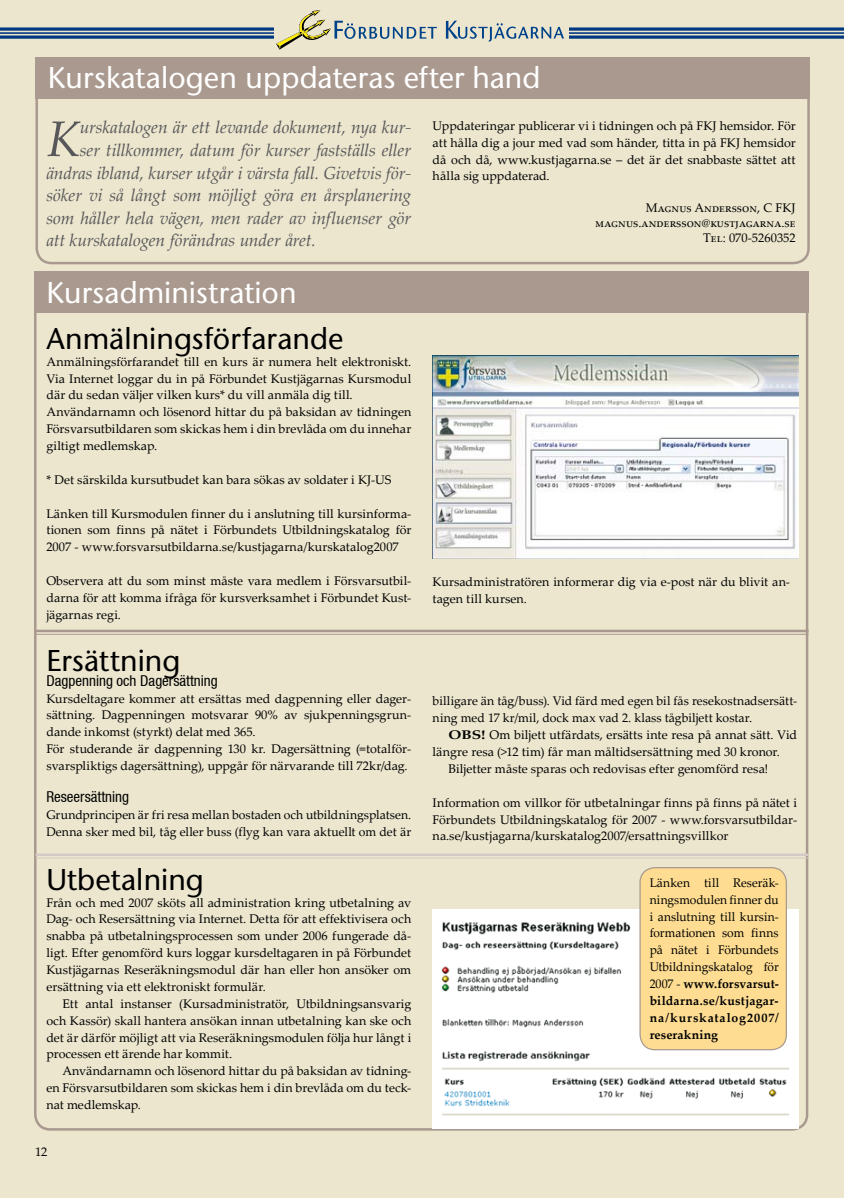
<style>
.page{position:relative;width:844px;height:1198px;background:#fff}
.page>*{position:absolute;margin:0;border:0;box-sizing:border-box;transform-origin:0 0}
.t1{font:italic 50.12px "Palatino Linotype";color:#58585a}
.t2{font:30px "ITC Stone Sans";letter-spacing:-.005em;color:#fff}
.t3{font:30px "ITC Stone Sans";letter-spacing:-.01em;color:#000}
.t4{font:italic 17.5px "Palatino Linotype";letter-spacing:-.01em;color:#58585a}
.t5{font:condensed 15px "Helvetica Neue LT";color:#000}
.t6{font:12.5px/16.9px "Palatino Linotype";letter-spacing:.005em;color:#000;text-align:justify}
.t7{font:12.5px/16.9px "Palatino Linotype";letter-spacing:.005em;color:#000;text-align:justify;scale:.96 1}
.s1{font-weight:700}
</style>
<div class="page">
<div style="left:0;top:0;width:843px;height:1198px;background:#ece6ce"></div>
<svg style="left:0;top:27px;width:843px;height:4px;background:#2d5990"></svg>
<hr style="left:0;top:32px;width:843px;height:2px;background:#003882">
<svg style="left:0;top:35px;width:843px;height:4px;background:#2d5990"></svg>
<div style="left:274px;top:14px;width:295px;height:43px;background:#ece6ce"></div>
<svg style="left:446px;top:21px;width:118px;height:21px"></svg>
<svg style="left:276px;top:10px;width:161px;height:40px"></svg>
<hr style="left:843px;top:0;width:1px;height:1198px;background:#ece6ce">
<img style="left:432px;top:910px;width:365px;height:219px">
<div style="left:640px;top:867px;width:146px;height:182px;background:#fedd92;border-radius:15px"></div>
<div style="left:639px;top:867px;width:147px;height:183px;border:1px solid #a9998f;border-radius:15px"></div>
<div style="left:35px;top:79px;width:774px;height:185px;border:2px solid #a9998f;border-radius:15px"></div>
<div style="left:35px;top:57px;width:774px;height:41px;background:#a9998f"></div>
<div style="left:34px;top:272px;width:774px;height:41px;background:#a9998f"></div>
<img style="left:432px;top:355px;width:365px;height:203px">
<hr style="left:35px;top:630px;width:773px;height:2px;background:#a9998f">
<hr style="left:35px;top:634px;width:773px;height:1px;background:#a9998f">
<hr style="left:35px;top:853px;width:773px;height:3px;background:#d4cac5">
<hr style="left:35px;top:857px;width:773px;height:1px;background:#d4cac5">
<h2 class="t2" style="left:48px;top:59px;width:494px">Kurskatalogen uppdateras efter hand</h2>
<h1 class="t1" style="left:46px;top:103px;width:35px">K</h1>
<h3 class="t4" style="left:80px;top:115px;width:333px">urskatalogen är ett levande dokument, nya kur-</h3>
<p class="t6" style="left:432px;top:117px;width:364px">Uppdateringar publicerar vi i tidningen och på FKJ hemsidor. För att hålla dig a jour med vad som händer, titta in på FKJ hemsidor då och då, www.kustjagarna.se – det är det snabbaste sättet att hålla sig uppdaterad.</p>
<p class="t6" style="left:595px;top:200px;width:202px;line-height:15px;text-align:right">Magnus Andersson, C FKJ magnus.andersson@kustjagarna.se<br>Tel: 070-5260352</p>
<h3 class="t4" style="left:80px;top:138px;width:333px">ser tillkommer, datum för kurser fastställs eller</h3>
<h3 class="t4" style="left:46px;top:160px;width:366px">ändras ibland, kurser utgår i värsta fall. Givetvis för-</h3>
<h3 class="t4" style="left:46px;top:183px;width:366px">söker vi så långt som möjligt göra en årsplanering</h3>
<h3 class="t4" style="left:46px;top:205px;width:366px">som håller hela vägen, men rader av influenser gör</h3>
<h3 class="t4" style="left:46px;top:228px;width:271px">att kurskatalogen förändras under året.</h3>
<h2 class="t2" style="left:46px;top:274px;width:252px">Kursadministration</h2>
<h2 class="t3" style="left:46px;top:320px;width:298px">Anmälningsförfarande</h2>
<p class="t6" style="left:46px;top:352px;width:366px;text-align:left">Anmälningsförfarandet till en kurs är numera helt elektroniskt.<br>Via Internet loggar du in på Förbundet Kustjägarnas Kursmodul där du sedan väljer vilken kurs* du vill anmäla dig till.<br>Användarnamn och lösenord hittar du på baksidan av tidningen Försvarsutbildaren som skickas hem i din brevlåda om du innehar giltigt medlemskap.</p>
<p class="t6" style="left:46px;top:471px;width:346px">* Det särskilda kursutbudet kan bara sökas av soldater i KJ-US</p>
<p class="t6" style="left:46px;top:504px;width:366px">Länken till Kursmodulen finner du i anslutning till kursinforma&shy;tionen som finns på nätet i Förbundets Utbildningskatalog för 2007 - www.forsvarsutbildarna.se/kustjagarna/kurskatalog2007</p>
<p class="t6" style="left:46px;top:572px;width:366px">Observera att du som minst måste vara medlem i Försvarsutbil&shy;darna för att komma ifråga för kursverksamhet i Förbundet Kust&shy;jägarnas regi.</p>
<h2 class="t3" style="left:46px;top:642px;width:136px">Ersättning</h2>
<p class="t5" style="left:46px;top:671px;width:173px">Dagpenning och Dagersättning</p>
<p class="t6" style="left:46px;top:689px;width:366px;text-align:left">Kursdeltagare kommer att ersättas med dagpenning eller dager&shy;sättning. Dagpenningen motsvarar 90% av sjukpenningsgrun&shy;dande inkomst (styrkt) delat med 365.<br>För studerande är dagpenning 130 kr. Dagersättning (=totalför&shy;svarspliktigs dagersättning), uppgår för närvarande till 72kr/dag.</p>
<p class="t5" style="left:46px;top:788px;width:84px">Reseersättning</p>
<p class="t6" style="left:46px;top:805px;width:366px">Grundprincipen är fri resa mellan bostaden och utbildningsplatsen.<br>Denna sker med bil, tåg eller buss (flyg kan vara aktuellt om det är</p>
<h2 class="t3" style="left:46px;top:861px;width:159px">Utbetalning</h2>
<p class="t6" style="left:46px;top:893px;width:366px">Från och med 2007 sköts all administration kring utbetalning av Dag- och Resersättning via Internet. Detta för att effektivisera och snabba på utbetalningsprocessen som under 2006 fungerade då&shy;ligt. Efter genomförd kurs loggar kursdeltagaren in på Förbundet Kustjägarnas Reseräkningsmodul där han eller hon ansöker om ersättning via ett elektroniskt formulär.</p>
<p class="t6" style="left:46px;top:994px;width:366px;text-indent:16px">Ett antal instanser (Kursadministratör, Utbildningsansvarig och Kassör) skall hantera ansökan innan utbetalning kan ske och det är därför möjligt att via Reseräkningsmodulen följa hur långt i processen ett ärende har kommit.</p>
<p class="t6" style="left:46px;top:1062px;width:366px;text-indent:16px">Användarnamn och lösenord hittar du på baksidan av tidning&shy;en Försvarsutbildaren som skickas hem i din brevlåda om du teck&shy;nat medlemskap.</p>
<p class="t6" style="left:35px;top:1142px;width:14px">12</p>
<p class="t6" style="left:432px;top:572px;width:359px">Kursadministratören informerar dig via e-post när du blivit an&shy;tagen till kursen.</p>
<p class="t6" style="left:432px;top:692px;width:366px">billigare än tåg/buss). Vid färd med egen bil fås resekostnadsersätt&shy;ning med 17 kr/mil, dock max vad 2. klass tågbiljett kostar.</p>
<p class="t6" style="left:448px;top:726px;width:350px"><span class="s1">OBS!</span> Om biljett utfärdats, ersätts inte resa på annat sätt. Vid</p>
<p class="t6" style="left:432px;top:743px;width:349px">längre resa (&gt;12 tim) får man måltidsersättning med 30 kronor.</p>
<p class="t6" style="left:448px;top:760px;width:321px">Biljetter måste sparas och redovisas efter genomförd resa!</p>
<p class="t6" style="left:432px;top:793px;width:366px">Information om villkor för utbetalningar finns på finns på nätet i Förbundets Utbildningskatalog för 2007 - www.forsvarsutbildar&shy;na.se/kustjagarna/kurskatalog2007/ersattningsvillkor</p>
<p class="t7" style="left:649px;top:873px;width:136px">Länken till Reseräk&shy;ningsmodulen finner du i anslutning till kursin&shy;formationen som finns på nätet i Förbundets Utbildningskatalog för 2007 - <span class="s1">www.forsvarsut&shy;bildarna.se/kustjagar&shy;na/kurskatalog2007/ reserakning</span></p>
</div>
